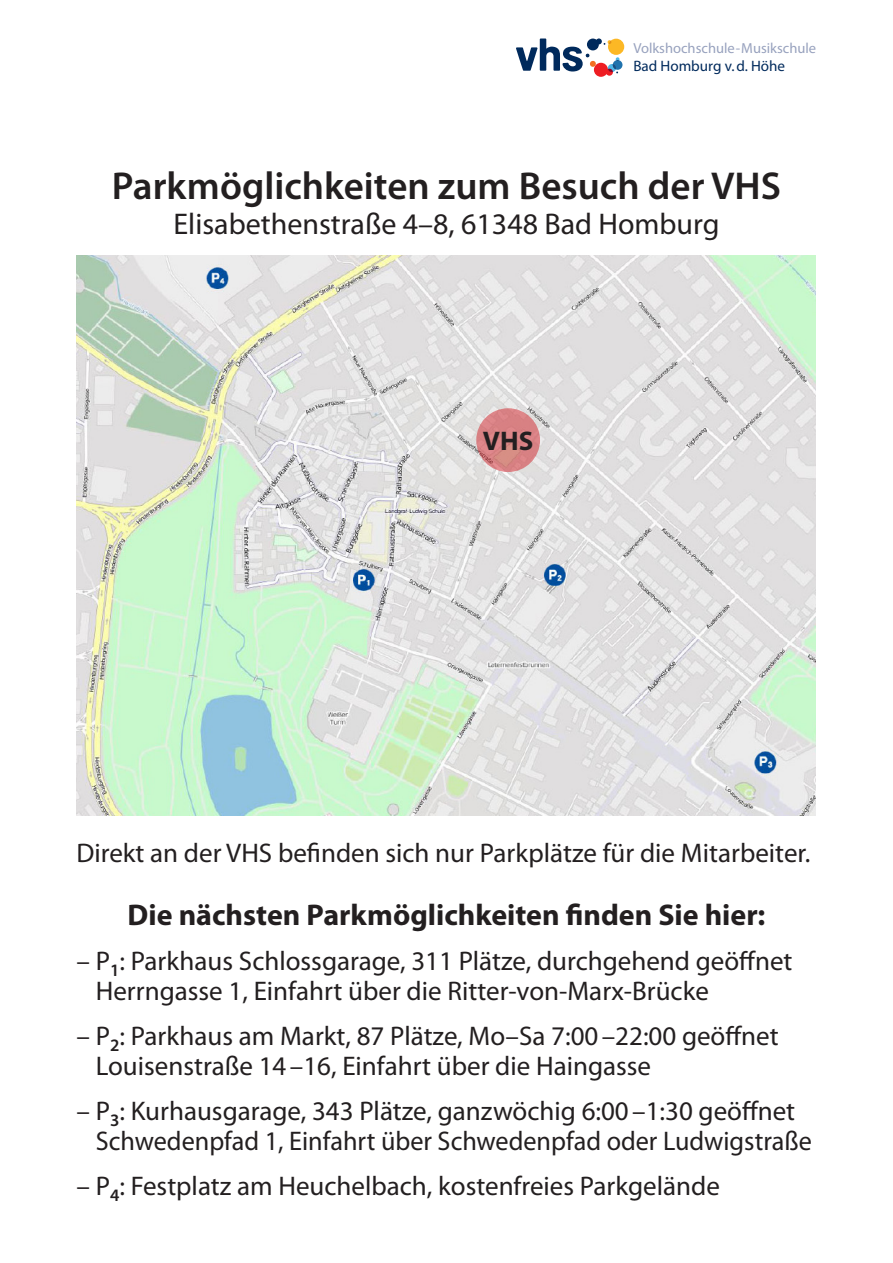
<style>
.page{position:relative;width:893px;height:1263px;background:#fff}
.page>*{position:absolute;margin:0;border:0;box-sizing:border-box;transform-origin:0 0}
.t1{font:600 39px "Myriad Pro";color:#231f20}
.t2{font:700 30px "Myriad Pro";color:#231f20}
.t3{font:30px "Myriad Pro";color:#231f20}
.t4{font:27px/30px "Myriad Pro";color:#231f20}
.t5{font:700 27px "Myriad Pro";color:#231f20}
.t6{font:15.15px "Myriad Pro";color:#002a5c}
.t7{font:14.55px "Myriad Pro";color:#98a2be}
</style>
<div class="page">
<svg style="left:516px;top:38px;width:108px;height:39px"></svg>
<img style="left:77px;top:255px;width:739px;height:560px">
<svg style="left:476px;top:408px;width:64px;height:64px;background:#d88485"></svg>
<p class="t7" style="left:633px;top:39px;width:184px">Volkshochschule-Musikschule</p>
<p class="t6" style="left:633px;top:56px;width:153px">Bad Homburg v.d. Höhe</p>
<h1 class="t1" style="left:112px;top:161px;width:671px">Parkmöglichkeiten zum Besuch der VHS</h1>
<p class="t3" style="left:173px;top:205px;width:547px">Elisabethenstraße 4–8, 61348 Bad Homburg</p>
<p class="t5" style="left:483px;top:423px;width:52px">VHS</p>
<p class="t4" style="left:77px;top:838px;width:735px">Direkt an der VHS befinden sich nur Parkplätze für die Mitarbeiter.</p>
<p class="t2" style="left:128px;top:895px;width:639px">Die nächsten Parkmöglichkeiten finden Sie hier:</p>
<p class="t4" style="left:96px;top:946px;width:698px;text-indent:-19px">– P<sub>1</sub>: Parkhaus Schlossgarage, 311 Plätze, durchgehend geöffnet<br>Herrngasse 1, Einfahrt über die Ritter-von-Marx-Brücke</p>
<p class="t4" style="left:96px;top:1021px;width:684px;text-indent:-19px">– P<sub>2</sub>: Parkhaus am Markt, 87 Plätze, Mo–Sa 7:00–22:00 geöffnet<br>Louisenstraße 14–16, Einfahrt über die Haingasse</p>
<p class="t4" style="left:96px;top:1096px;width:718px;text-indent:-19px">– P<sub>3</sub>: Kurhausgarage, 343 Plätze, ganzwöchig 6:00–1:30 geöffnet<br>Schwedenpfad 1, Einfahrt über Schwedenpfad oder Ludwigstraße</p>
<p class="t4" style="left:77px;top:1171px;width:645px">– P<sub>4</sub>: Festplatz am Heuchelbach, kostenfreies Parkgelände</p>
</div>
